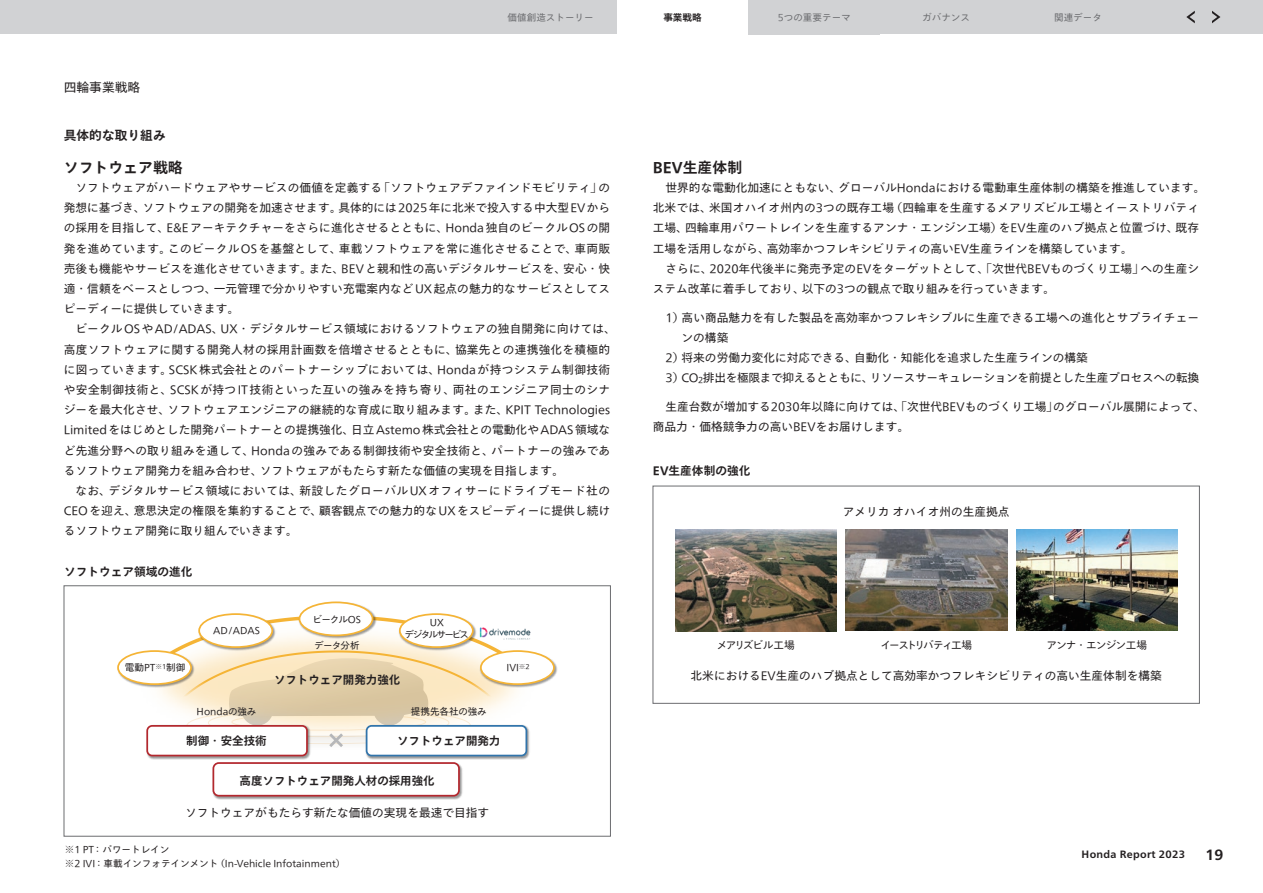
<style>
.page{position:relative;width:1263px;height:893px;background:#fff}
.page>*{position:absolute;margin:0;border:0;box-sizing:border-box;transform-origin:0 0}
.t1{font:700 14.85px "Tazugane Gothic Std N";color:#231f20}
.t2{font:700 14.85px "Neue Frutiger World";color:#231f20}
.t3{font:700 12.75px "Tazugane Gothic Std N";color:#231f20}
.t4{font:12.75px "Tazugane Gothic Std N";color:#231f20}
.t5{font:11.7px/20.2px "Tazugane Gothic Std N";color:#231f20}
.t6{font:11.7px "Tazugane Gothic Std N";letter-spacing:-.03em;color:#231f20}
.t7{font:700 11.7px "Tazugane Gothic Std N";color:#231f20}
.t8{font:700 11.55px "Tazugane Gothic Std N";color:#231f20}
.t9{font:700 10.65px "Neue Frutiger World";letter-spacing:.03em;color:#231f20}
.t10{font:10.65px "Tazugane Gothic Std N";letter-spacing:-.175em;color:#231f20}
.t11{font:10.65px "Tazugane Gothic Std N";letter-spacing:-.07em;color:#231f20}
.t12{font:10.65px "Tazugane Gothic Std N";letter-spacing:-.08em;color:#231f20}
.t13{font:9.6px/13.8px "Tazugane Gothic Std N";color:#231f20}
.t14{font:9.6px "Tazugane Gothic Std N";color:#6c6d70}
.t15{font:9.6px/12.5px "Tazugane Gothic Std N";letter-spacing:-.17em;color:#231f20;text-align:center}
.t16{font:700 9.6px "Tazugane Gothic Std N";color:#231f20}
.s1{font-size:8.25px}
</style>
<div class="page">
<div style="left:64px;top:585px;width:547px;height:251px;border:1px solid #6c6d70"></div>
<svg style="left:159px;top:616px;width:371px;height:81px"></svg>
<img style="left:297px;top:603px;width:80px;height:37px">
<div style="left:299px;top:602px;width:74px;height:33px;background:#fff;border-radius:50%"></div>
<div style="left:299px;top:601px;width:74px;height:35px;border:2px solid #f5b435;border-radius:50%"></div>
<img style="left:197px;top:613px;width:80px;height:37px">
<div style="left:199px;top:614px;width:73px;height:33px;background:#fff;border-radius:50%"></div>
<div style="left:198px;top:613px;width:75px;height:35px;border:2px solid #f5b435;border-radius:50%"></div>
<img style="left:398px;top:613px;width:79px;height:37px">
<div style="left:400px;top:614px;width:73px;height:33px;background:#fff;border-radius:50%"></div>
<div style="left:399px;top:613px;width:75px;height:35px;border:2px solid #f5b435;border-radius:50%"></div>
<img style="left:117px;top:649px;width:79px;height:40px">
<div style="left:118px;top:651px;width:73px;height:33px;background:#fff;border-radius:50%"></div>
<div style="left:117px;top:650px;width:75px;height:35px;border:2px solid #f5b435;border-radius:50%"></div>
<img style="left:479px;top:649px;width:79px;height:40px">
<div style="left:481px;top:651px;width:73px;height:33px;background:#fff;border-radius:50%"></div>
<div style="left:480px;top:650px;width:75px;height:35px;border:2px solid #f5b435;border-radius:50%"></div>
<img style="left:147px;top:755px;width:15px;height:5px">
<div style="left:146px;top:725px;width:162px;height:31px;border:2px solid #b3282e;border-radius:5px"></div>
<img style="left:512px;top:725px;width:18px;height:35px">
<div style="left:367px;top:726px;width:159px;height:29px;background:#fff;border-radius:5px"></div>
<div style="left:366px;top:725px;width:161px;height:31px;border:2px solid #3174ab;border-radius:5px"></div>
<svg style="left:162px;top:650px;width:350px;height:150px"></svg>
<img style="left:675px;top:529px;width:162px;height:102px">
<img style="left:846px;top:529px;width:161px;height:102px">
<img style="left:1016px;top:529px;width:162px;height:102px">
<img style="left:479px;top:625px;width:52px;height:14px">
<div style="left:0;top:0;width:1263px;height:34px;background:#d1d2d4"></div>
<svg style="left:1212px;top:11px;width:8px;height:12px"></svg>
<svg style="left:1186px;top:11px;width:9px;height:12px"></svg>
<div style="left:617px;top:0;width:131px;height:34px;background:#fff"></div>
<p class="t4" style="left:64px;top:78px;width:78px">四輪事業戦略</p>
<p class="t3" style="left:64px;top:126px;width:104px">具体的な取り組み</p>
<p class="t14" style="left:508px;top:10px;width:88px">価値創造ストーリー</p>
<p class="t16" style="left:663px;top:10px;width:40px">事業戦略</p>
<p class="t14" style="left:778px;top:10px;width:74px">5つの重要テーマ</p>
<p class="t14" style="left:922px;top:10px;width:49px">ガバナンス</p>
<p class="t14" style="left:1054px;top:10px;width:49px">関連データ</p>
<p class="t1" style="left:64px;top:157px;width:121px">ソフトウェア戦略</p>
<p class="t5" style="left:64px;top:178px;width:548px;text-align:justify;text-indent:12px">ソフトウェアがハードウェアやサービスの価値を定義する「ソフトウェアデファインドモビリティ」の発想に基づき、ソフトウェアの開発を加速させます。具体的には2025年に北米で投入する中大型EVからの採用を目指して、E&amp;Eアーキテクチャーをさらに進化させるとともに、Honda独自のビークルOSの開発を進めています。このビークルOSを基盤として、車載ソフトウェアを常に進化させることで、車両販売後も機能やサービスを進化させていきます。また、BEVと親和性の高いデジタルサービスを、安心・快適・信頼をベースとしつつ、一元管理で分かりやすい充電案内などUX起点の魅力的なサービスとしてスピーディーに提供していきます。</p>
<p class="t5" style="left:64px;top:320px;width:554px;text-indent:12px">ビークルOSやAD/ADAS、UX・デジタルサービス領域におけるソフトウェアの独自開発に向けては、高度ソフトウェアに関する開発人材の採用計画数を倍増させるとともに、協業先との連携強化を積極的に図っていきます。SCSK株式会社とのパートナーシップにおいては、Hondaが持つシステム制御技術や安全制御技術と、SCSKが持つIT技術といった互いの強みを持ち寄り、両社のエンジニア同士のシナジーを最大化させ、ソフトウェアエンジニアの継続的な育成に取り組みます。また、KPIT Technologies Limitedをはじめとした開発パートナーとの提携強化、日立Astemo株式会社との電動化やADAS領域など先進分野への取り組みを通して、Hondaの強みである制御技術や安全技術と、パートナーの強みであるソフトウェア開発力を組み合わせ、ソフトウェアがもたらす新たな価値の実現を目指します。</p>
<p class="t5" style="left:64px;top:481px;width:548px;text-align:justify;text-indent:12px">なお、デジタルサービス領域においては、新設したグローバルUXオフィサーにドライブモード社のCEOを迎え、意思決定の権限を集約することで、顧客観点での魅力的なUXをスピーディーに提供し続けるソフトウェア開発に取り組んでいきます。</p>
<p class="t7" style="left:64px;top:563px;width:130px">ソフトウェア領域の進化</p>
<p class="t13" style="left:213px;top:624px;width:48px">AD/ADAS</p>
<p class="t13" style="left:312px;top:613px;width:50px">ビークルOS</p>
<p class="t13" style="left:314px;top:639px;width:47px">データ分析</p>
<p class="t15" style="left:405px;top:617px;width:66px">UX<br>デジタルサービス</p>
<p class="t13" style="left:125px;top:661px;width:62px">電動PT<sup>※1</sup>制御</p>
<p class="t13" style="left:506px;top:661px;width:25px">IVI<sup>※2</sup></p>
<p class="t8" style="left:274px;top:672px;width:128px">ソフトウェア開発力強化</p>
<p class="t13" style="left:197px;top:705px;width:61px">Hondaの強み</p>
<p class="t13" style="left:411px;top:705px;width:77px">提携先各社の強み</p>
<p class="t8" style="left:186px;top:732px;width:82px">制御・安全技術</p>
<p class="t8" style="left:397px;top:732px;width:105px">ソフトウェア開発力</p>
<p class="t8" style="left:240px;top:772px;width:197px">高度ソフトウェア開発人材の採用強化</p>
<p class="t5" style="left:185px;top:803px;width:306px">ソフトウェアがもたらす新たな価値の実現を最速で目指す</p>
<p class="t13" style="left:65px;top:843px;width:282px">※1 PT：パワートレイン<br>※2 IVI：車載インフォテインメント（In-Vehicle Infotainment）</p>
<p class="t1" style="left:653px;top:157px;width:91px">BEV生産体制</p>
<p class="t5" style="left:653px;top:178px;width:554px;text-indent:13px">世界的な電動化加速にともない、グローバルHondaにおける電動車生産体制の構築を推進しています。北米では、米国オハイオ州内の3つの既存工場（四輪車を生産するメアリズビル工場とイーストリバティ工場、四輪車用パワートレインを生産するアンナ・エンジン工場）をEV生産のハブ拠点と位置づけ、既存工場を活用しながら、高効率かつフレキシビリティの高いEV生産ラインを構築しています。</p>
<p class="t5" style="left:653px;top:259px;width:548px;text-indent:13px">さらに、2020年代後半に発売予定のEVをターゲットとして、「次世代BEVものづくり工場」への生産システム改革に着手しており、以下の3つの観点で取り組みを行っていきます。</p>
<p class="t5" style="left:665px;top:308px;width:535px">1）高い商品魅力を有した製品を高効率かつフレキシブルに生産できる工場への進化とサプライチェー</p>
<p class="t5" style="left:682px;top:328px;width:48px">ンの構築</p>
<p class="t5" style="left:665px;top:348px;width:424px">2）将来の労働力変化に対応できる、自動化・知能化を追求した生産ラインの構築</p>
<p class="t6" style="left:665px;top:370px;width:535px">3）CO<span class="s1">2</span>排出を極限まで抑えるとともに、リソースサーキュレーションを前提とした生産プロセスへの転換</p>
<p class="t5" style="left:653px;top:397px;width:554px;text-indent:13px">生産台数が増加する2030年以降に向けては、「次世代BEVものづくり工場」のグローバル展開によって、商品力・価格競争力の高いBEVをお届けします。</p>
<p class="t7" style="left:653px;top:462px;width:99px">EV生産体制の強化</p>
<p class="t5" style="left:843px;top:502px;width:168px">アメリカ オハイオ州の生産拠点</p>
<p class="t12" style="left:717px;top:638px;width:79px">メアリズビル工場</p>
<p class="t10" style="left:880px;top:638px;width:93px">イーストリバティ工場</p>
<p class="t11" style="left:1046px;top:638px;width:102px">アンナ・エンジン工場</p>
<p class="t5" style="left:691px;top:666px;width:473px">北米におけるEV生産のハブ拠点として高効率かつフレキシビリティの高い生産体制を構築</p>
<p class="t9" style="left:1081px;top:845px;width:105px">Honda Report 2023</p>
<p class="t2" style="left:1205px;top:841px;width:19px">19</p>
</div>
